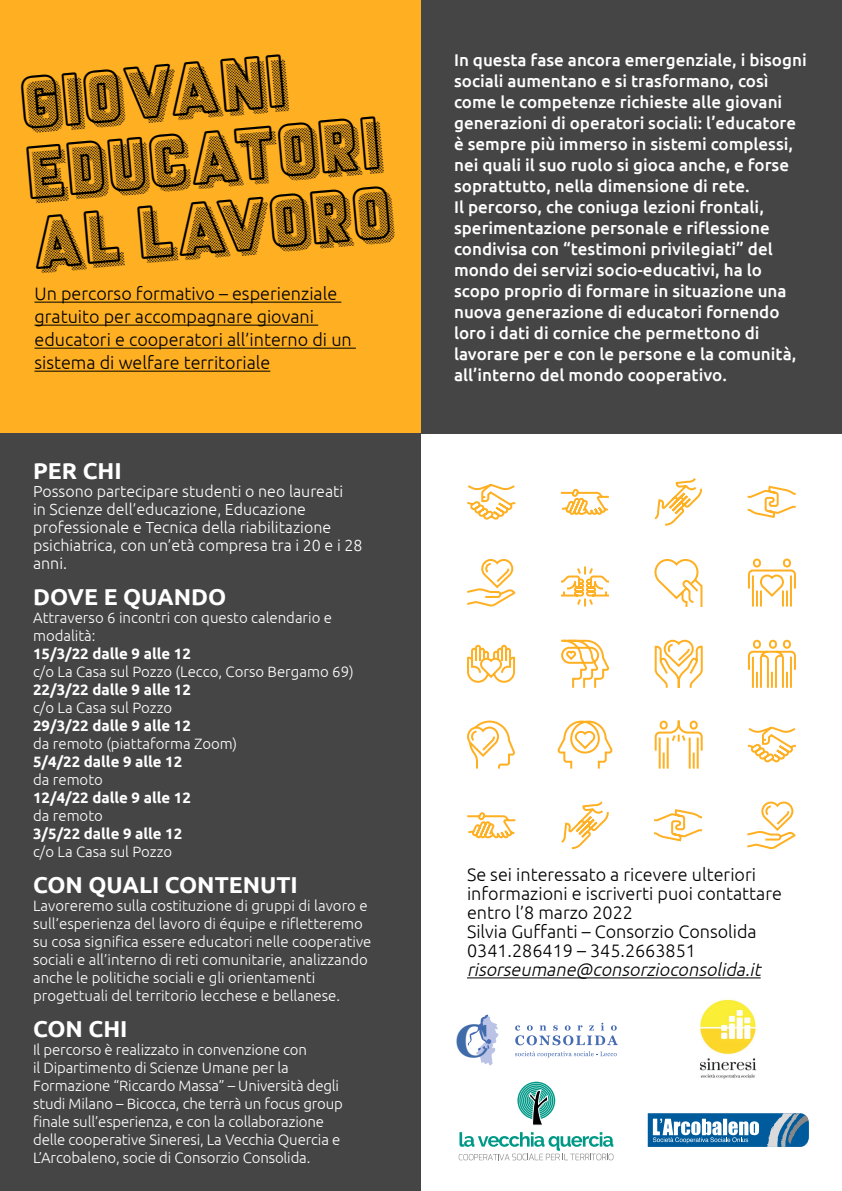
<style>
.page{position:relative;width:842px;height:1191px;background:#fff}
.page>*{position:absolute;margin:0;border:0;box-sizing:border-box;transform-origin:0 0}
.t1{font:700 46.6px "Georgia";color:#3f6ba9}
.t2{font:37.3px "All Things Must Pass";color:#000}
.t3{font:700 23px "Ubuntu";color:#fff}
.t4{font:300 18px/23px "Ubuntu";color:#000}
.t5{font:italic 300 18px "Ubuntu";color:#000}
.t6{font:500 17px/21px "Ubuntu";color:#fff}
.t7{font:300 16px/18px "Ubuntu";color:#fff}
.t8{font:300 15px/18px "Ubuntu";color:#fff}
.t9{font:700 15px "Ubuntu";color:#fff}
</style>
<div class="page">
<div style="left:0;top:0;width:421px;height:434px;background:#ffb022"></div>
<div style="left:421px;top:0;width:421px;height:434px;background:#454545"></div>
<div style="left:0;top:434px;width:421px;height:757px;background:#454545"></div>
<hr style="left:34px;top:302px;width:307px;height:1px;background:#000">
<hr style="left:34px;top:325px;width:284px;height:1px;background:#000">
<hr style="left:34px;top:348px;width:322px;height:1px;background:#000">
<hr style="left:34px;top:371px;width:236px;height:1px;background:#000">
<hr style="left:467px;top:977px;width:294px;height:1px;background:#000">
<svg style="left:467px;top:484px;width:49px;height:36px"></svg>
<svg style="left:560px;top:488px;width:49px;height:27px"></svg>
<svg style="left:654px;top:478px;width:49px;height:48px"></svg>
<svg style="left:747px;top:485px;width:49px;height:33px"></svg>
<svg style="left:467px;top:559px;width:49px;height:48px"></svg>
<svg style="left:561px;top:566px;width:48px;height:41px"></svg>
<svg style="left:654px;top:559px;width:49px;height:48px"></svg>
<svg style="left:747px;top:558px;width:49px;height:49px"></svg>
<svg style="left:467px;top:644px;width:48px;height:39px"></svg>
<svg style="left:561px;top:639px;width:49px;height:49px"></svg>
<svg style="left:654px;top:639px;width:49px;height:49px"></svg>
<svg style="left:747px;top:639px;width:49px;height:49px"></svg>
<svg style="left:467px;top:720px;width:48px;height:49px"></svg>
<svg style="left:557px;top:720px;width:56px;height:49px"></svg>
<svg style="left:654px;top:720px;width:49px;height:49px"></svg>
<svg style="left:747px;top:726px;width:49px;height:37px"></svg>
<svg style="left:467px;top:812px;width:49px;height:27px"></svg>
<svg style="left:561px;top:801px;width:48px;height:49px"></svg>
<svg style="left:654px;top:809px;width:49px;height:33px"></svg>
<svg style="left:747px;top:801px;width:49px;height:49px"></svg>
<svg style="left:515px;top:1022px;width:103px;height:23px"></svg>
<svg style="left:515px;top:1051px;width:102px;height:6px"></svg>
<svg style="left:468px;top:1014px;width:31px;height:51px"></svg>
<svg style="left:648px;top:1113px;width:161px;height:33px"></svg>
<img style="left:699px;top:999px;width:58px;height:80px">
<svg style="left:517px;top:1081px;width:38px;height:44px"></svg>
<svg style="left:459px;top:1132px;width:154px;height:28px"></svg>
<p class="t2" style="left:20px;top:88px;width:269px;rotate:-5deg">GIOVANI</p>
<p class="t2" style="left:26px;top:157px;width:358px;rotate:-5deg">EDUCATORI</p>
<p class="t2" style="left:32px;top:227px;width:363px;rotate:-5deg">AL LAVORO</p>
<p class="t4" style="left:34px;top:282px;width:319px">Un percorso formativo – esperienziale gratuito per accompagnare giovani educatori e cooperatori all’interno di un sistema di welfare territoriale</p>
<p class="t3" style="left:33px;top:457px;width:90px">PER CHI</p>
<p class="t7" style="left:33px;top:482px;width:331px">Possono partecipare studenti o neo laureati<br>in Scienze dell’educazione, Educazione professionale e Tecnica della riabilitazione psichiatrica, con un’età compresa tra i 20 e i 28 anni.</p>
<p class="t3" style="left:33px;top:583px;width:195px">DOVE E QUANDO</p>
<p class="t8" style="left:33px;top:608px;width:301px">Attraverso 6 incontri con questo calendario e modalità:</p>
<p class="t9" style="left:33px;top:645px;width:159px">15/3/22 dalle 9 alle 12</p>
<p class="t8" style="left:33px;top:662px;width:322px">c/o La Casa sul Pozzo (Lecco, Corso Bergamo 69)</p>
<p class="t9" style="left:33px;top:681px;width:159px">22/3/22 dalle 9 alle 12</p>
<p class="t8" style="left:33px;top:698px;width:141px">c/o La Casa sul Pozzo</p>
<p class="t9" style="left:33px;top:717px;width:159px">29/3/22 dalle 9 alle 12</p>
<p class="t8" style="left:33px;top:734px;width:206px">da remoto (piattaforma Zoom)</p>
<p class="t9" style="left:33px;top:753px;width:151px">5/4/22 dalle 9 alle 12</p>
<p class="t8" style="left:33px;top:770px;width:71px">da remoto</p>
<p class="t9" style="left:33px;top:789px;width:159px">12/4/22 dalle 9 alle 12</p>
<p class="t8" style="left:33px;top:806px;width:71px">da remoto</p>
<p class="t9" style="left:33px;top:825px;width:151px">3/5/22 dalle 9 alle 12</p>
<p class="t8" style="left:33px;top:842px;width:141px">c/o La Casa sul Pozzo</p>
<p class="t3" style="left:33px;top:871px;width:266px">CON QUALI CONTENUTI</p>
<p class="t8" style="left:33px;top:896px;width:340px">Lavoreremo sulla costituzione di gruppi di lavoro e sull’esperienza del lavoro di équipe e rifletteremo su cosa significa essere educatori nelle cooperative sociali e all’interno di reti comunitarie, analizzando anche le politiche sociali e gli orientamenti progettuali del territorio lecchese e bellanese.</p>
<p class="t3" style="left:33px;top:1015px;width:96px">CON CHI</p>
<p class="t8" style="left:33px;top:1040px;width:311px">Il percorso è realizzato in convenzione con<br>il Dipartimento di Scienze Umane per la Formazione “Riccardo Massa” – Università degli studi Milano – Bicocca, che terrà un focus group finale sull’esperienza, e con la collaborazione delle cooperative Sineresi, La Vecchia Quercia e L’Arcobaleno, socie di Consorzio Consolida.</p>
<p class="t6" style="left:454px;top:49px;width:354px">In questa fase ancora emergenziale, i bisogni sociali aumentano e si trasformano, così come le competenze richieste alle giovani generazioni di operatori sociali: l’educatore è sempre più immerso in sistemi complessi, nei quali il suo ruolo si gioca anche, e forse soprattutto, nella dimensione di rete.</p>
<p class="t6" style="left:454px;top:196px;width:344px">Il percorso, che coniuga lezioni frontali, sperimentazione personale e riflessione condivisa con “testimoni privilegiati” del mondo dei servizi socio-educativi, ha lo scopo proprio di formare in situazione una nuova generazione di educatori fornendo loro i dati di cornice che permettono di lavorare per e con le persone e la comunità, all’interno del mondo cooperativo.</p>
<p class="t4" style="left:467px;top:864px;width:316px;line-height:19px">Se sei interessato a ricevere ulteriori informazioni e iscriverti puoi contattare entro l’8 marzo 2022</p>
<p class="t4" style="left:467px;top:919px;width:291px">Silvia Guffanti – Consorzio Consolida</p>
<p class="t4" style="left:467px;top:938px;width:231px">0341.286419 – 345.2663851</p>
<p class="t5" style="left:467px;top:958px;width:300px">risorseumane@consorzioconsolida.it</p>
<p class="t1" style="left:455px;top:1014px;width:35px">C</p>
</div>
